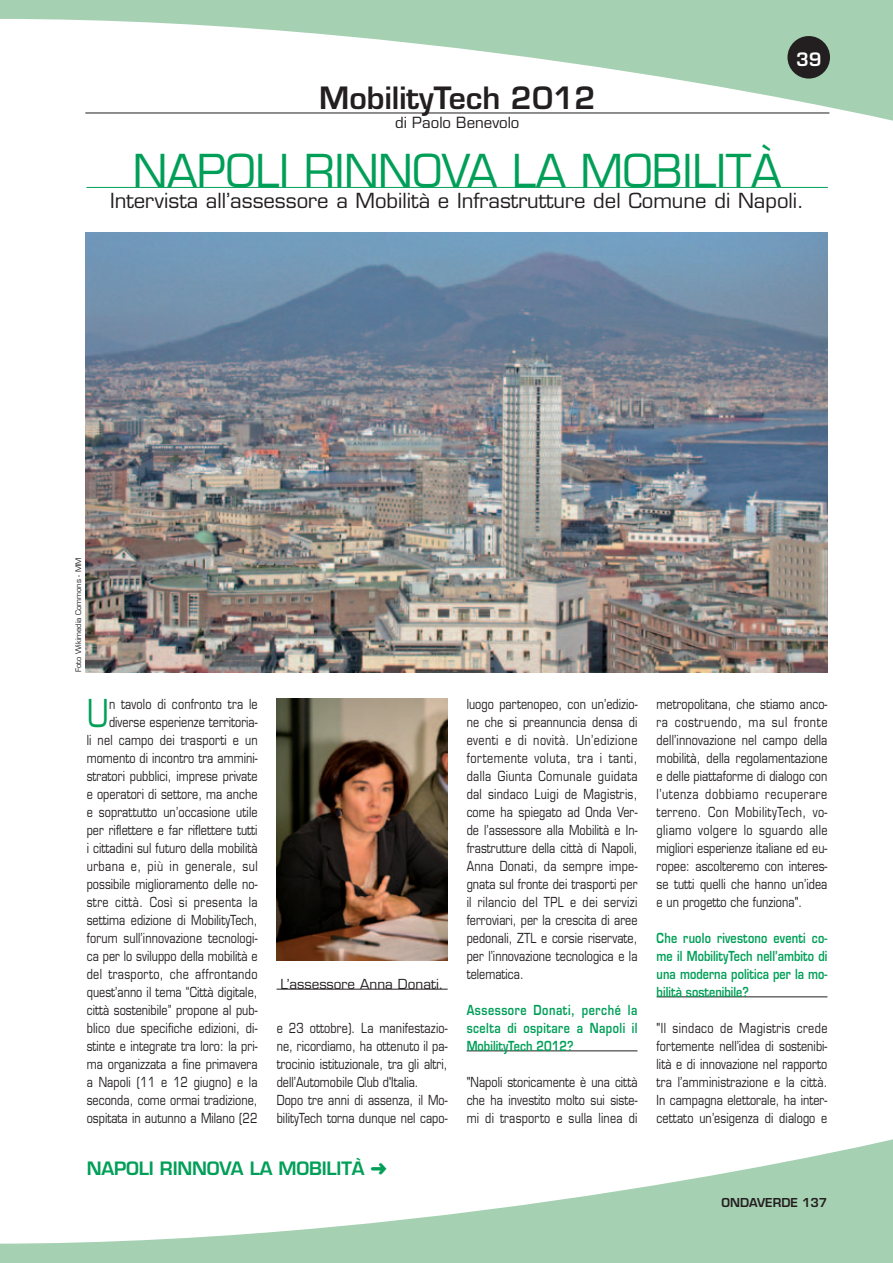
<style>
.page{position:relative;width:893px;height:1263px;background:#fff}
.page>*{position:absolute;margin:0;border:0;box-sizing:border-box;transform-origin:0 0}
.t1{font:44.25px "Eurostile LT";color:#009f58}
.t2{font:37.5px "Eurostile LT";color:#009f58;scale:.8 1}
.t3{font:600 30px "Eurostile LT";color:#231f20}
.t4{font:20.25px "Eurostile LT";color:#231f20}
.t5{font:600 18px "Eurostile LT";letter-spacing:-.01em;color:#009f58}
.t6{font:600 18px "Eurostile LT";color:#fff}
.t7{font:15px "Eurostile LT";color:#231f20}
.t8{font:13.5px/18px "Eurostile LT";letter-spacing:.005em;color:#231f20;text-align:justify;scale:.8 1}
.t9{font:600 13.5px/18px "Eurostile LT";letter-spacing:.02em;color:#009f58;text-align:justify;scale:.8 1}
.t10{font:13.5px "Eurostile LT";letter-spacing:.005em;color:#231f20}
.t11{font:600 12px "Eurostile LT";color:#231f20}
.t12{font:7.5px "Eurostile LT";color:#231f20}
</style>
<div class="page">
<svg style="left:0;top:0;width:893px;height:121px"></svg>
<svg style="left:0;top:1139px;width:893px;height:124px"></svg>
<div style="left:787px;top:36px;width:43px;height:43px;background:#231f20;border-radius:50%"></div>
<hr style="left:85px;top:113px;width:744px;height:1px;background:#231f20">
<div style="left:85px;top:691px;width:744px;height:450px;background:#fff"></div>
<hr style="left:467px;top:1050px;width:170px;height:1px;background:#231f20">
<hr style="left:657px;top:996px;width:170px;height:1px;background:#231f20">
<hr style="left:86px;top:187px;width:742px;height:1px;background:#009f58">
<img style="left:85px;top:232px;width:742px;height:441px">
<img style="left:277px;top:698px;width:170px;height:263px">
<hr style="left:277px;top:989px;width:171px;height:1px;background:#231f20">
<h3 class="t3" style="left:319px;top:79px;width:278px">MobilityTech 2012</h3>
<p class="t7" style="left:395px;top:114px;width:126px">di Paolo Benevolo</p>
<h3 class="t6" style="left:796px;top:48px;width:27px">39</h3>
<h1 class="t1" style="left:133px;top:144px;width:59px">Napoli</h1>
<h1 class="t1" style="left:304px;top:144px;width:59px">rinnova</h1>
<h1 class="t1" style="left:512px;top:144px;width:94px">la mobilit</h1>
<h1 class="t1" style="left:751px;top:144px;width:32px">à</h1>
<h3 class="t4" style="left:110px;top:189px;width:696px">Intervista all’assessore a Mobilità e Infrastrutture del Comune di Napoli.</h3>
<p class="t12" style="left:74px;top:672px;width:116px;rotate:-90deg">Foto Wikimedia Commons - MM</p>
<p class="t8" style="left:87px;top:695px;width:215px;text-align:right">n tavolo di confronto tra le diverse esperienze territoria-<br>li nel campo dei trasporti e un momento di incontro tra ammini&shy;stratori pubblici, imprese private e operatori di settore, ma anche e soprattutto un’occasione utile per riflettere e far riflettere tutti i cittadini sul futuro della mobilità urbana e, più in generale, sul possibile miglioramento delle no&shy;stre città. Così si presenta la settima edizione di MobilityTech, forum sull’innovazione tecnologi&shy;ca per lo sviluppo della mobilità e del trasporto, che affrontando quest’anno il tema “Città digitale, città sostenibile” propone al pub&shy;blico due specifiche edizioni, di&shy;stinte e integrate tra loro: la pri&shy;ma organizzata a fine primavera a Napoli (11 e 12 giugno) e la seconda, come ormai tradizione, ospitata in autunno a Milano (22</p>
<h2 class="t2" style="left:87px;top:690px;width:29px">U</h2>
<p class="t10" style="left:281px;top:976px;width:164px">L’assessore Anna Donati.</p>
<p class="t8" style="left:277px;top:1019px;width:215px;text-align:left">e 23 ottobre). La manifestazio&shy;ne, ricordiamo, ha ottenuto il pa&shy;trocinio istituzionale, tra gli altri, dell’Automobile Club d'Italia.<br>Dopo tre anni di assenza, il Mo&shy;bilityTech torna dunque nel capo-</p>
<h3 class="t5" style="left:87px;top:1157px;width:105px">Napoli r innova</h3>
<h3 class="t5" style="left:250px;top:1157px;width:139px">la mobilità ➜</h3>
<p class="t8" style="left:467px;top:695px;width:215px">luogo partenopeo, con un’edizio&shy;ne che si preannuncia densa di eventi e di novità. Un’edizione fortemente voluta, tra i tanti, dalla Giunta Comunale guidata dal sindaco Luigi de Magistris, come ha spiegato ad Onda Ver&shy;de l’assessore alla Mobilità e In&shy;frastrutture della città di Napoli, Anna Donati, da sempre impe&shy;gnata sul fronte dei trasporti per il rilancio del TPL e dei servizi ferroviari, per la crescita di aree pedonali, ZTL e corsie riservate, per l’innovazione tecnologica e la telematica.</p>
<p class="t9" style="left:467px;top:1000px;width:215px">Assessore Donati, perché la scelta di ospitare a Napoli il MobilityTech 2012?</p>
<p class="t8" style="left:467px;top:1073px;width:215px">"Napoli storicamente è una città che ha investito molto sui siste&shy;mi di trasporto e sulla linea di</p>
<p class="t8" style="left:657px;top:695px;width:215px">metropolitana, che stiamo anco&shy;ra costruendo, ma sul fronte dell’innovazione nel campo della mobilità, della regolamentazione e delle piattaforme di dialogo con l’utenza dobbiamo recuperare terreno. Con MobilityTech, vo&shy;gliamo volgere lo sguardo alle migliori esperienze italiane ed eu&shy;ropee: ascolteremo con interes&shy;se tutti quelli che hanno un’idea e un progetto che funziona".</p>
<p class="t9" style="left:657px;top:928px;width:215px">Che ruolo rivestono eventi co&shy;me il MobilityTech nell’ambito di una moderna politica per la mo&shy;bilità sostenibile?</p>
<p class="t8" style="left:657px;top:1019px;width:215px">"Il sindaco de Magistris crede fortemente nell’idea di sostenibi&shy;lità e di innovazione nel rapporto tra l’amministrazione e la città.<br>In campagna elettorale, ha inter&shy;cettato un’esigenza di dialogo e</p>
<p class="t11" style="left:722px;top:1195px;width:107px">ONDAVERDE 137</p>
</div>
